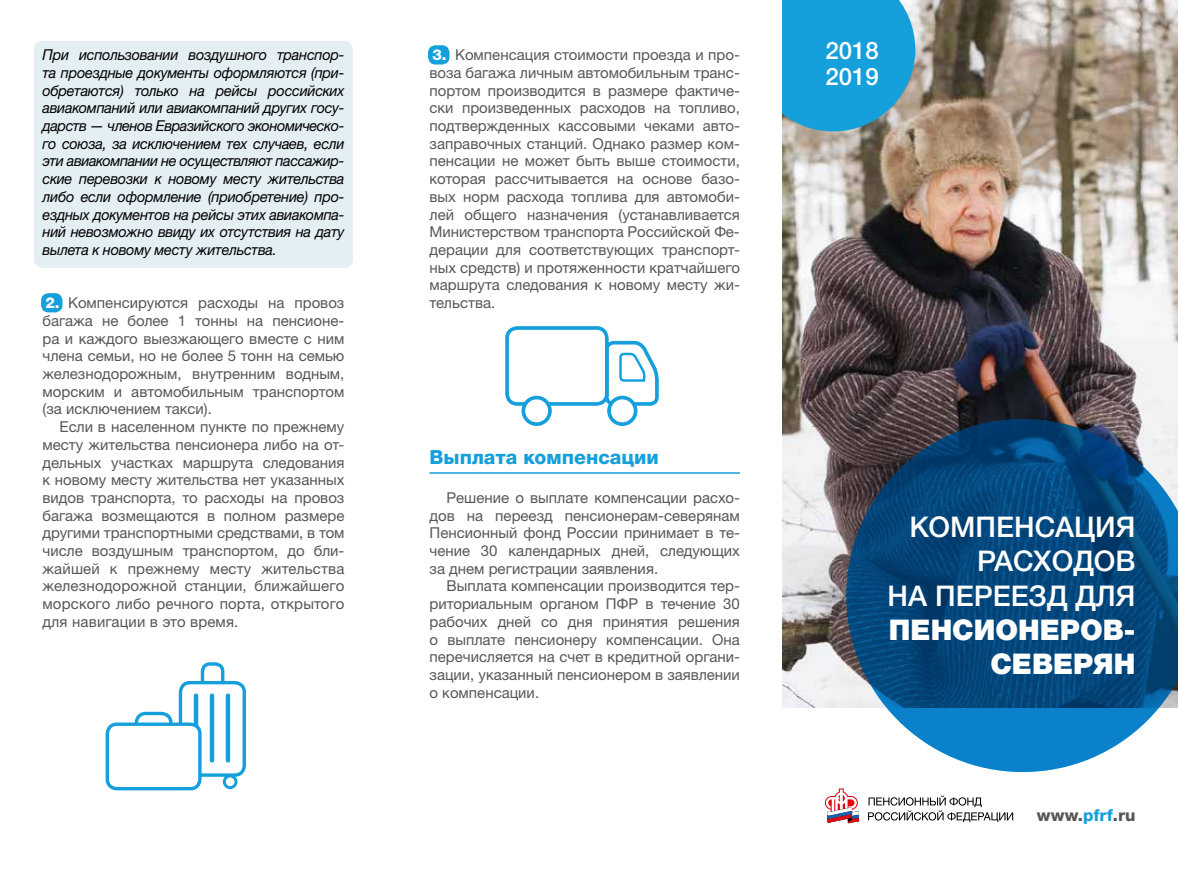
<style>
.page{position:relative;width:1178px;height:872px;background:#fff}
.page>*{position:absolute;margin:0;border:0;box-sizing:border-box;transform-origin:0 0}
.t1{font:500 28.5px/34.2px "Helvetica Neue LTW1 G";color:#fff;text-align:right}
.t2{font:900 28.5px/34.2px "Helvetica Neue LTW1 G";color:#fff;text-align:right}
.t3{font:500 24px/25.5px "Helvetica Neue LTW1 G";color:#fff}
.t4{font:800 19.5px "Helvetica Neue LTW1 G";color:#159fdb}
.t5{font:800 16.5px "Helvetica Neue LTW1 G";letter-spacing:.005em;color:#575756}
.t6{font:15px/17.7px "Helvetica Neue LTW1 G";color:#575756;text-align:justify}
.t7{font:italic 15px/17.7px "Helvetica Neue LTW1 G";letter-spacing:-.02em;color:#000;text-align:justify}
.t8{font:800 15px "Helvetica Neue LTW1 G";color:#fff}
.s1{color:#159fdb}
</style>
<div class="page">
<img style="left:782px;top:0;width:396px;height:707px">
<svg style="left:782px;top:0;width:133px;height:131px"></svg>
<svg style="left:846px;top:419px;width:332px;height:353px"></svg>
<div style="left:41px;top:293px;width:22px;height:19px;background:#159fdb;border-radius:8px"></div>
<div style="left:34px;top:41px;width:319px;height:227px;background:#e4eff4;border-radius:9px"></div>
<div style="left:505px;top:326px;width:104px;height:80px;border:4px solid #159fdb;border-radius:10px"></div>
<svg style="left:603px;top:327px;width:56px;height:80px"></svg>
<div style="left:523px;top:397px;width:27px;height:27px;background:#fff;border-radius:50%"></div>
<div style="left:521px;top:396px;width:31px;height:30px;border:4px solid #159fdb;border-radius:50%"></div>
<div style="left:609px;top:397px;width:27px;height:27px;background:#fff;border-radius:50%"></div>
<div style="left:607px;top:396px;width:30px;height:30px;border:4px solid #159fdb;border-radius:50%"></div>
<div style="left:201px;top:662px;width:23px;height:82px;border:3px solid #159fdb;border-radius:8px"></div>
<div style="left:135px;top:712px;width:38px;height:75px;border:3px solid #159fdb;border-radius:10px"></div>
<div style="left:180px;top:682px;width:64px;height:93px;background:#fff;border-radius:10px"></div>
<div style="left:179px;top:681px;width:67px;height:95px;border:3px solid #159fdb;border-radius:10px"></div>
<hr style="left:226px;top:695px;width:4px;height:65px;background:#159fdb">
<hr style="left:210px;top:695px;width:4px;height:65px;background:#159fdb">
<hr style="left:194px;top:695px;width:4px;height:65px;background:#159fdb">
<div style="left:107px;top:724px;width:93px;height:64px;background:#fff;border-radius:10px"></div>
<div style="left:106px;top:722px;width:96px;height:68px;border:3px solid #159fdb;border-radius:10px"></div>
<div style="left:223px;top:774px;width:14px;height:15px;border:3px solid #159fdb;border-radius:50%"></div>
<svg style="left:868px;top:795px;width:145px;height:27px"></svg>
<svg style="left:825px;top:788px;width:34px;height:35px"></svg>
<div style="left:428px;top:45px;width:21px;height:20px;background:#159fdb;border-radius:8px"></div>
<hr style="left:429px;top:472px;width:311px;height:2px;background:#159fdb">
<p class="t7" style="left:43px;top:46px;width:303px">При использовании воздушного транспор&shy;та проездные документы оформляются (при&shy;обретаются) только на рейсы российских авиакомпаний или авиакомпаний других госу&shy;дарств — членов Евразийского экономическо&shy;го союза, за исключением тех случаев, если эти авиакомпании не осуществляют пассажир&shy;ские перевозки к новому месту жительства либо если оформление (приобретение) про&shy;ездных документов на рейсы этих авиакомпа&shy;ний невозможно ввиду их отсутствия на дату вылета к новому месту жительства.</p>
<p class="t6" style="left:43px;top:294px;width:303px;text-indent:26px">Компенсируются расходы на провоз багажа не более 1 тонны на пенсионе&shy;ра и каждого выезжающего вместе с ним члена семьи, но не более 5 тонн на семью железнодорожным, внутренним водным, морским и автомобильным транспортом (за исключением такси).</p>
<p class="t6" style="left:43px;top:418px;width:303px;text-indent:17px">Если в населенном пункте по прежнему месту жительства пенсионера либо на от&shy;дельных участках маршрута следования к новому месту жительства нет указанных видов транспорта, то расходы на провоз багажа возмещаются в полном размере другими транспортными средствами, в том числе воздушным транспортом, до бли&shy;жайшей к прежнему месту жительства железнодорожной станции, ближайшего морского либо речного порта, открытого для навигации в это время.</p>
<p class="t8" style="left:45px;top:294px;width:16px">2.</p>
<p class="t6" style="left:429px;top:46px;width:312px;text-indent:26px">Компенсация стоимости проезда и про&shy;воза багажа личным автомобильным транс&shy;портом производится в размере фактиче&shy;ски произведенных расходов на топливо, подтвержденных кассовыми чеками авто&shy;заправочных станций. Однако размер ком&shy;пенсации не может быть выше стоимости, которая рассчитывается на основе базо&shy;вых норм расхода топлива для автомоби&shy;лей общего назначения (устанавливается Министерством транспорта Российской Фе&shy;дерации для соответствующих транспорт&shy;ных средств) и протяженности кратчайшего маршрута следования к новому месту жи&shy;тельства.</p>
<p class="t8" style="left:432px;top:46px;width:16px">3.</p>
<h3 class="t4" style="left:429px;top:445px;width:231px">Выплата компенсации</h3>
<p class="t6" style="left:429px;top:488px;width:312px;text-indent:17px">Решение о выплате компенсации расхо&shy;дов на переезд пенсионерам-северянам Пенсионный фонд России принимает в те&shy;чение 30 календарных дней, следующих за днем регистрации заявления.</p>
<p class="t6" style="left:429px;top:577px;width:312px;text-indent:17px">Выплата компенсации производится тер&shy;риториальным органом ПФР в течение 30 рабочих дней со дня принятия решения о выплате пенсионеру компенсации. Она перечисляется на счет в кредитной органи&shy;зации, указанный пенсионером в заявлении о компенсации.</p>
<h2 class="t3" style="left:825px;top:38px;width:55px">2018<br>2019</h2>
<h1 class="t1" style="left:887px;top:510px;width:249px">КОМПЕНСАЦИЯ<br>РАСХОДОВ<br>НА ПЕРЕЕЗД ДЛЯ</h1>
<h1 class="t2" style="left:889px;top:612px;width:248px">ПЕНСИОНЕРОВ-<br>СЕВЕРЯН</h1>
<p class="t5" style="left:1037px;top:805px;width:100px">www.<span class="s1">pfrf</span>.ru</p>
</div>
